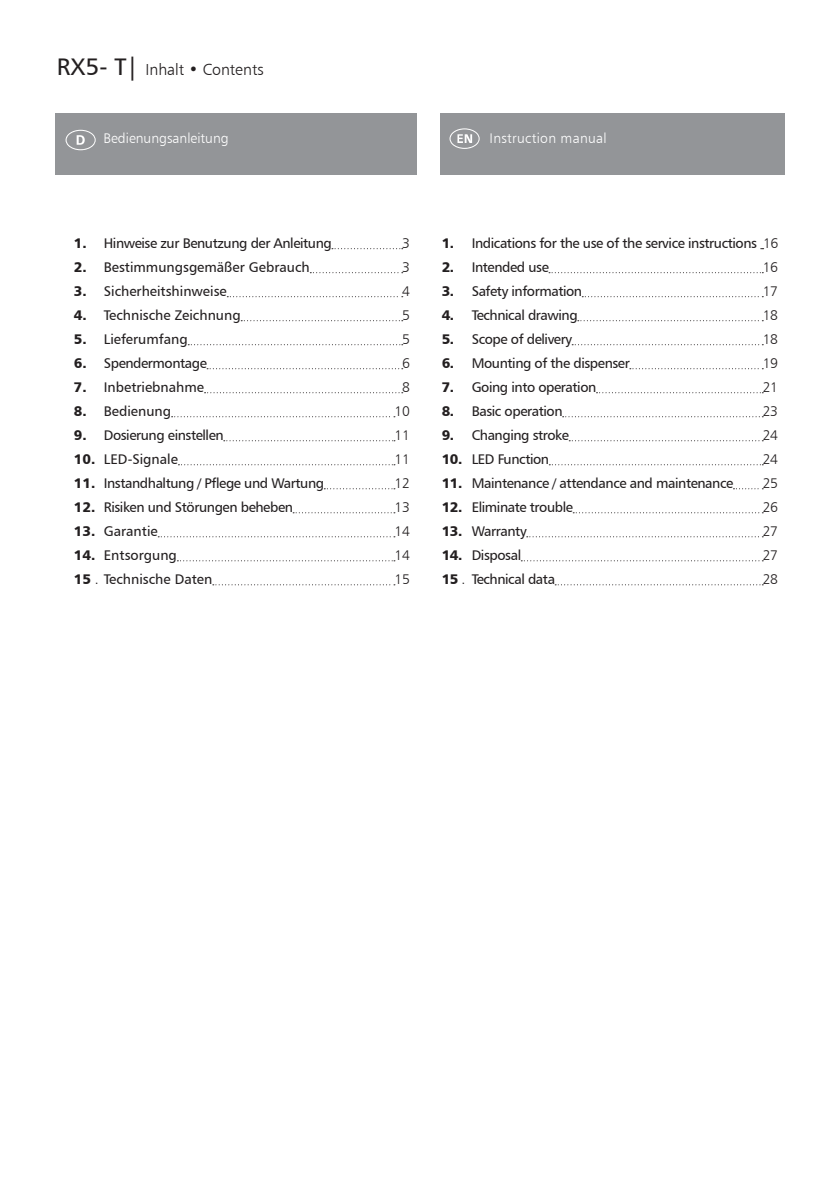
<style>
.page{position:relative;width:840px;height:1191px;background:#fff}
.page>*{position:absolute;margin:0;border:0;box-sizing:border-box;transform-origin:0 0}
.t1{font:16px "Humanist 777 BT Light B";color:#231f20}
.t2{font:14px "Humanist 777 BT Roman B";letter-spacing:-.03em;color:#231f20}
.t3{font:14px "Humanist 777 BT Roman B";color:#231f20}
.t4{font:14px "Humanist 777 BT Light B";letter-spacing:-.03em;color:#231f20}
.t5{font:14px "Humanist 777 BT Light B";color:#fff}
.t6{font:14px "Humanist 777 BT Light B";letter-spacing:.02em;color:#fff}
.s1{font-family:"Humanist 777 BT Roman B";font-size:24px}
.s2{font-family:"Humanist 777 BT Black B"}
.s3{font-family:"Humanist 777 BT Light B"}
</style>
<div class="page">
<svg style="left:332px;top:248px;width:70px;height:1px"></svg>
<svg style="left:310px;top:272px;width:92px;height:1px"></svg>
<svg style="left:227px;top:296px;width:175px;height:1px"></svg>
<svg style="left:241px;top:320px;width:161px;height:1px"></svg>
<svg style="left:188px;top:344px;width:214px;height:1px"></svg>
<svg style="left:207px;top:368px;width:195px;height:1px"></svg>
<svg style="left:204px;top:392px;width:198px;height:1px"></svg>
<svg style="left:171px;top:416px;width:224px;height:1px"></svg>
<svg style="left:224px;top:440px;width:171px;height:1px"></svg>
<svg style="left:178px;top:464px;width:217px;height:1px"></svg>
<svg style="left:324px;top:488px;width:71px;height:1px"></svg>
<svg style="left:293px;top:512px;width:102px;height:1px"></svg>
<svg style="left:158px;top:536px;width:237px;height:1px"></svg>
<svg style="left:177px;top:560px;width:218px;height:1px"></svg>
<svg style="left:213px;top:584px;width:182px;height:1px"></svg>
<div style="left:55px;top:113px;width:364px;height:62px;background:#939598"></div>
<svg style="left:65px;top:130px;width:31px;height:20px"></svg>
<svg style="left:548px;top:272px;width:214px;height:1px"></svg>
<svg style="left:582px;top:296px;width:180px;height:1px"></svg>
<svg style="left:577px;top:320px;width:185px;height:1px"></svg>
<svg style="left:572px;top:344px;width:190px;height:1px"></svg>
<svg style="left:629px;top:368px;width:133px;height:1px"></svg>
<svg style="left:596px;top:392px;width:166px;height:1px"></svg>
<svg style="left:562px;top:416px;width:200px;height:1px"></svg>
<svg style="left:569px;top:440px;width:193px;height:1px"></svg>
<svg style="left:549px;top:464px;width:213px;height:1px"></svg>
<svg style="left:733px;top:488px;width:29px;height:1px"></svg>
<svg style="left:573px;top:512px;width:189px;height:1px"></svg>
<svg style="left:526px;top:536px;width:236px;height:1px"></svg>
<svg style="left:521px;top:560px;width:241px;height:1px"></svg>
<svg style="left:555px;top:584px;width:207px;height:1px"></svg>
<div style="left:419px;top:113px;width:365px;height:62px;background:#939598"></div>
<svg style="left:449px;top:128px;width:30px;height:21px"></svg>
<div style="left:416px;top:110px;width:23px;height:68px;background:#fff"></div>
<p class="t1" style="left:57px;top:60px;width:208px"><span class="s1">RX5- T|</span> Inhalt • Contents</p>
<p class="t5" style="left:103px;top:130px;width:127px">Bedienungsanleitung</p>
<p class="t6" style="left:489px;top:130px;width:118px">Instruction manual</p>
<p class="t2" style="left:74px;top:234px;width:259px"><span class="s2">1.</span> Hinweise zur Benutzung der Anleitung</p>
<p class="t4" style="left:402px;top:234px;width:9px">3</p>
<p class="t3" style="left:74px;top:258px;width:237px"><span class="s2">2.</span> Bestimmungsgemäßer Gebrauch</p>
<p class="t4" style="left:402px;top:258px;width:9px">3</p>
<p class="t3" style="left:74px;top:282px;width:154px"><span class="s2">3.</span> Sicherheitshinweise</p>
<p class="t4" style="left:402px;top:282px;width:9px">4</p>
<p class="t3" style="left:74px;top:306px;width:168px"><span class="s2">4.</span> Technische Zeichnung</p>
<p class="t4" style="left:402px;top:306px;width:9px">5</p>
<p class="t3" style="left:74px;top:330px;width:115px"><span class="s2">5.</span> Lieferumfang</p>
<p class="t4" style="left:402px;top:330px;width:9px">5</p>
<p class="t2" style="left:74px;top:354px;width:135px"><span class="s2">6.</span> Spendermontage</p>
<p class="t4" style="left:402px;top:354px;width:9px">6</p>
<p class="t3" style="left:74px;top:378px;width:132px"><span class="s2">7.</span> Inbetriebnahme</p>
<p class="t4" style="left:402px;top:378px;width:9px">8</p>
<p class="t3" style="left:74px;top:402px;width:99px"><span class="s2">8.</span> Bedienung</p>
<p class="t4" style="left:394px;top:402px;width:17px">10</p>
<p class="t2" style="left:74px;top:426px;width:151px"><span class="s2">9.</span> Dosierung einstellen</p>
<p class="t4" style="left:394px;top:426px;width:17px">11</p>
<p class="t3" style="left:74px;top:450px;width:106px"><span class="s2">10.</span> LED-Signale</p>
<p class="t4" style="left:394px;top:450px;width:17px">11</p>
<p class="t2" style="left:74px;top:474px;width:252px"><span class="s2">11.</span> Instandhaltung / Pflege und Wartung</p>
<p class="t4" style="left:394px;top:474px;width:17px">12</p>
<p class="t2" style="left:74px;top:498px;width:220px"><span class="s2">12.</span> Risiken und Störungen beheben</p>
<p class="t4" style="left:394px;top:498px;width:17px">13</p>
<p class="t3" style="left:74px;top:522px;width:85px"><span class="s2">13.</span> Garantie</p>
<p class="t4" style="left:394px;top:522px;width:17px">14</p>
<p class="t3" style="left:74px;top:546px;width:104px"><span class="s2">14.</span> Entsorgung</p>
<p class="t4" style="left:394px;top:546px;width:17px">14</p>
<p class="t3" style="left:74px;top:570px;width:140px"><span class="s2">15</span> <span class="s3">.</span> Technische Daten</p>
<p class="t4" style="left:394px;top:570px;width:17px">15</p>
<p class="t2" style="left:441px;top:234px;width:338px"><span class="s2">1.</span> Indications for the use of the service instructions <span class="s3">16</span></p>
<p class="t2" style="left:441px;top:258px;width:109px"><span class="s2">2.</span> Intended use</p>
<p class="t4" style="left:762px;top:258px;width:17px">16</p>
<p class="t2" style="left:441px;top:282px;width:142px"><span class="s2">3.</span> Safety information</p>
<p class="t4" style="left:762px;top:282px;width:17px">17</p>
<p class="t2" style="left:441px;top:306px;width:137px"><span class="s2">4.</span> Technical drawing</p>
<p class="t4" style="left:762px;top:306px;width:17px">18</p>
<p class="t2" style="left:441px;top:330px;width:132px"><span class="s2">5.</span> Scope of delivery</p>
<p class="t4" style="left:762px;top:330px;width:17px">18</p>
<p class="t2" style="left:441px;top:354px;width:189px"><span class="s2">6.</span> Mounting of the dispenser</p>
<p class="t4" style="left:762px;top:354px;width:17px">19</p>
<p class="t2" style="left:441px;top:378px;width:156px"><span class="s2">7.</span> Going into operation</p>
<p class="t4" style="left:762px;top:378px;width:17px">21</p>
<p class="t2" style="left:441px;top:402px;width:122px"><span class="s2">8.</span> Basic operation</p>
<p class="t4" style="left:762px;top:402px;width:17px">23</p>
<p class="t2" style="left:441px;top:426px;width:129px"><span class="s2">9.</span> Changing stroke</p>
<p class="t4" style="left:762px;top:426px;width:17px">24</p>
<p class="t2" style="left:441px;top:450px;width:109px"><span class="s2">10.</span> LED Function</p>
<p class="t4" style="left:762px;top:450px;width:17px">24</p>
<p class="t2" style="left:441px;top:474px;width:293px"><span class="s2">11.</span> Maintenance / attendance and maintenance</p>
<p class="t4" style="left:762px;top:474px;width:17px">25</p>
<p class="t2" style="left:441px;top:498px;width:133px"><span class="s2">12.</span> Eliminate trouble</p>
<p class="t4" style="left:762px;top:498px;width:17px">26</p>
<p class="t2" style="left:441px;top:522px;width:86px"><span class="s2">13.</span> Warranty</p>
<p class="t4" style="left:762px;top:522px;width:17px">27</p>
<p class="t2" style="left:441px;top:546px;width:81px"><span class="s2">14.</span> Disposal</p>
<p class="t4" style="left:762px;top:546px;width:17px">27</p>
<p class="t2" style="left:441px;top:570px;width:115px"><span class="s2">15</span> <span class="s3">.</span> Technical data</p>
<p class="t4" style="left:762px;top:570px;width:17px">28</p>
</div>
